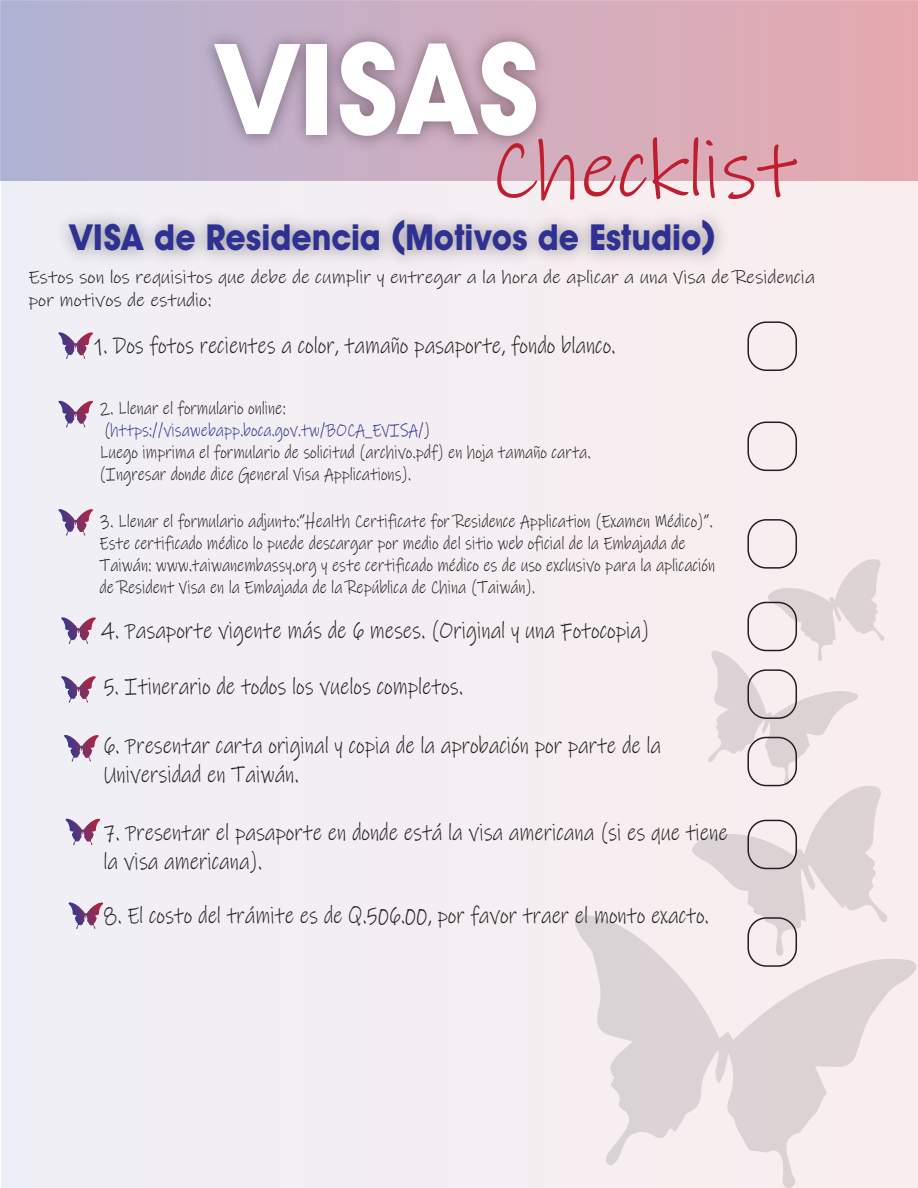
<style>
.page{position:relative;width:918px;height:1188px;background:#fff}
.page>*{position:absolute;margin:0;border:0;box-sizing:border-box;transform-origin:0 0}
.t1{font:700 127.5px "Avant Garde BQ";letter-spacing:-.01em;color:#fff;scale:.9 1}
.t2{font:82.65px "Ink Free";color:#be1e2d}
.t3{font:700 36.3px "Avant Garde BQ";color:#2e3092;scale:.9 1}
.t4{font:24px/28.8px "Ink Free";color:#231f20;scale:.83 1}
.t5{font:18.9px/22.6px "Ink Free";color:#231f20}
.t6{font:18.45px/22px "Ink Free";color:#231f20;scale:.83 1}
.s1{color:#2e3092}
</style>
<div class="page">
<div style="left:2px;top:2px;width:916px;height:1186px;background:#f3eef3"></div>
<div style="left:0;top:0;width:918px;height:180px;background:linear-gradient(to right,#b2b3d4,#e7aaaf)"></div>
<img style="left:191px;top:3px;width:371px;height:178px">
<svg style="left:575px;top:915px;width:341px;height:273px"></svg>
<svg style="left:692px;top:559px;width:195px;height:397px"></svg>
<svg style="left:58px;top:332px;width:35px;height:27px"></svg>
<svg style="left:68px;top:902px;width:35px;height:27px"></svg>
<svg style="left:65px;top:819px;width:35px;height:26px"></svg>
<svg style="left:64px;top:735px;width:35px;height:27px"></svg>
<svg style="left:61px;top:676px;width:35px;height:27px"></svg>
<svg style="left:61px;top:617px;width:35px;height:27px"></svg>
<div style="left:747px;top:321px;width:50px;height:50px;border:2px solid #231f20;border-radius:18px"></div>
<div style="left:747px;top:602px;width:50px;height:49px;border:2px solid #231f20;border-radius:18px"></div>
<div style="left:747px;top:669px;width:50px;height:50px;border:2px solid #231f20;border-radius:18px"></div>
<div style="left:747px;top:737px;width:50px;height:49px;border:2px solid #231f20;border-radius:18px"></div>
<div style="left:747px;top:820px;width:50px;height:49px;border:2px solid #231f20;border-radius:18px"></div>
<div style="left:747px;top:917px;width:50px;height:50px;border:2px solid #231f20;border-radius:18px"></div>
<svg style="left:58px;top:509px;width:35px;height:27px"></svg>
<div style="left:747px;top:519px;width:50px;height:50px;border:2px solid #231f20;border-radius:18px"></div>
<svg style="left:58px;top:401px;width:35px;height:26px"></svg>
<div style="left:747px;top:422px;width:50px;height:49px;border:2px solid #231f20;border-radius:18px"></div>
<h1 class="t1" style="left:214px;top:14px;width:362px">VISAS</h1>
<h2 class="t2" style="left:490px;top:121px;width:308px">Checklist</h2>
<h3 class="t3" style="left:69px;top:216px;width:720px">VISA de Residencia (Motivos de Estudio)</h3>
<p class="t5" style="left:28px;top:266px;width:788px">Estos son los requisitos que debe de cumplir y entregar a la hora de aplicar a una Visa de Residencia por motivos de estudio:</p>
<h3 class="t4" style="left:94px;top:331px;width:629px">1. Dos fotos recientes a color, tamaño pasaporte, fondo blanco.</h3>
<p class="t6" style="left:100px;top:398px;width:593px">2. Llenar el formulario online: (<span class="s1">https://visawebapp.boca.gov.tw/BOCA_EVISA/</span>)<br>Luego imprima el formulario de solicitud (archivo.pdf) en hoja tamaño carta. (Ingresar donde dice General Visa Applications).</p>
<p class="t6" style="left:100px;top:511px;width:743px">3. Llenar el formulario adjunto:”Health Certificate for Residence Application (Examen Médico)”.<br>Este certificado médico lo puede descargar por medio del sitio web oficial de la Embajada de Taiwán: www.taiwanembassy.org y este certificado médico es de uso exclusivo para la aplicación de Resident Visa en la Embajada de la República de China (Taiwán).</p>
<h3 class="t4" style="left:101px;top:617px;width:662px">4. Pasaporte vigente más de 6 meses. (Original y una Fotocopia)</h3>
<h3 class="t4" style="left:104px;top:673px;width:435px">5. Itinerario de todos los vuelos completos.</h3>
<h3 class="t4" style="left:104px;top:732px;width:673px">6. Presentar carta original y copia de la aprobación por parte de la<br>Universidad en Taiwán.</h3>
<h3 class="t4" style="left:104px;top:819px;width:754px">7. Presentar el pasaporte en donde está la visa americana (si es que tiene la visa americana).</h3>
<h3 class="t4" style="left:104px;top:902px;width:731px">8. El costo del trámite es de Q.506.00, por favor traer el monto exacto.</h3>
</div>
